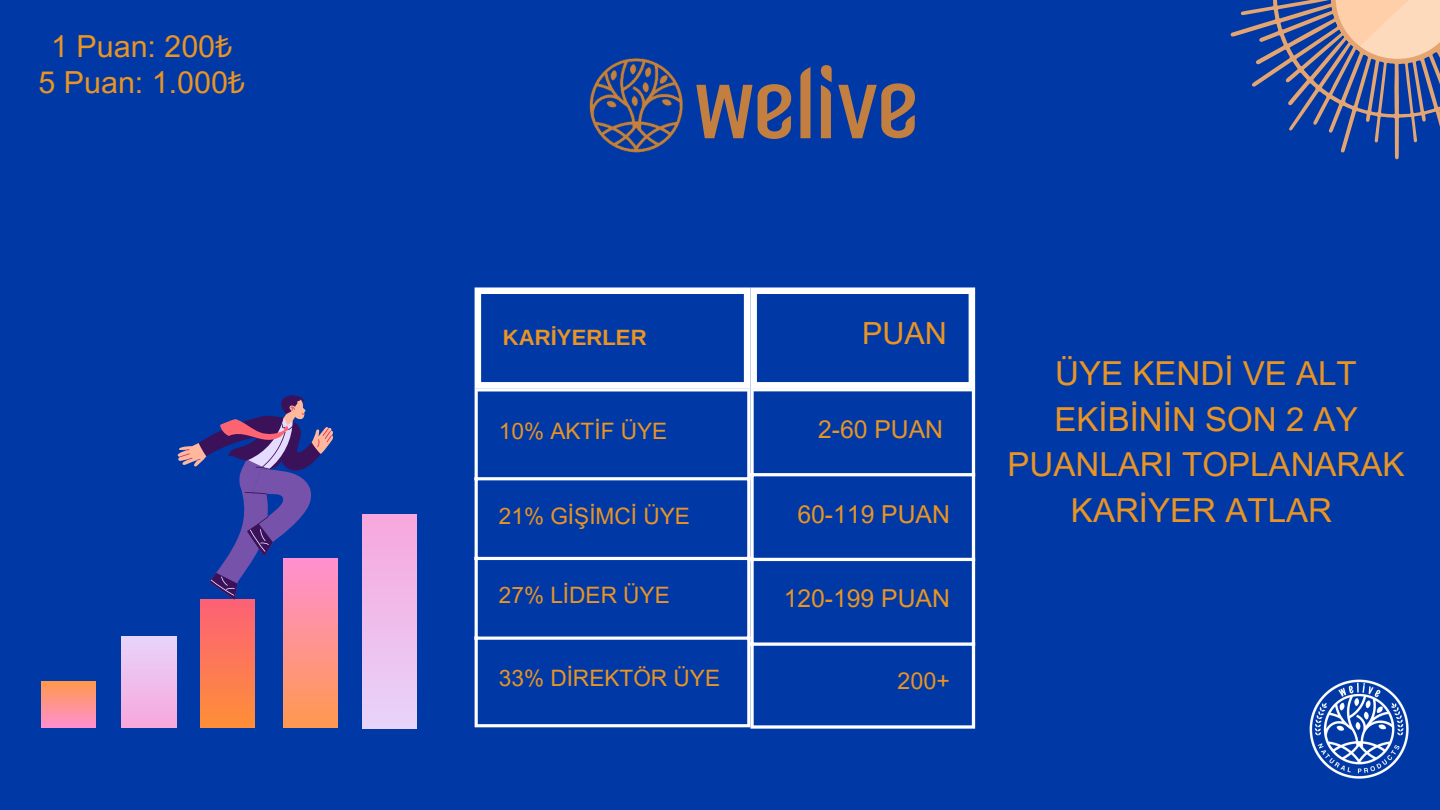
<style>
.page{position:relative;width:1440px;height:810px;background:#0039a6}
.page>*{position:absolute;margin:0;border:0;box-sizing:border-box;transform-origin:0 0}
.t1{font:33.1px/45.7px "Arial MT Pro";color:#ea9423;text-align:center}
.t2{font:30.5px "Arial MT Pro";color:#ea9423}
.t3{font:30.4px "Arial MT Pro";color:#ea9423}
.t4{font:24.7px "Arial MT Pro";color:#ea9423}
.t5{font:23.3px "Arial MT Pro";color:#ea9423}
.t6{font:22.6px "Arial MT Pro";color:#ea9423}
.t7{font:700 22.1px "Arimo";color:#ea9423}
.s1{font-family:"Noto Sans"}
</style>
<div class="page">
<svg style="left:1230px;top:0;width:210px;height:159px"></svg>
<svg style="left:750px;top:391px;width:4px;height:334px"></svg>
<hr style="left:972px;top:391px;width:3px;height:334px;background:#fff">
<hr style="left:750px;top:388px;width:225px;height:3px;background:#fff">
<hr style="left:750px;top:473px;width:225px;height:3px;background:#fff">
<hr style="left:750px;top:558px;width:225px;height:3px;background:#fff">
<svg style="left:750px;top:642px;width:222px;height:4px"></svg>
<svg style="left:750px;top:725px;width:225px;height:4px"></svg>
<div style="left:750px;top:294px;width:7px;height:88px;background:#fff"></div>
<div style="left:969px;top:294px;width:6px;height:88px;background:#fff"></div>
<div style="left:750px;top:287px;width:225px;height:7px;background:#fff"></div>
<div style="left:750px;top:382px;width:225px;height:7px;background:#fff"></div>
<hr style="left:475px;top:391px;width:3px;height:333px;background:#fff">
<hr style="left:747px;top:391px;width:3px;height:333px;background:#fff">
<hr style="left:475px;top:388px;width:275px;height:3px;background:#fff">
<hr style="left:475px;top:477px;width:275px;height:3px;background:#fff">
<hr style="left:475px;top:557px;width:275px;height:3px;background:#fff">
<hr style="left:475px;top:637px;width:275px;height:3px;background:#fff">
<hr style="left:475px;top:724px;width:275px;height:3px;background:#fff">
<div style="left:475px;top:294px;width:6px;height:88px;background:#fff"></div>
<div style="left:744px;top:294px;width:6px;height:88px;background:#fff"></div>
<div style="left:475px;top:287px;width:275px;height:7px;background:#fff"></div>
<div style="left:475px;top:382px;width:275px;height:7px;background:#fff"></div>
<div style="left:201px;top:600px;width:54px;height:127px;background:linear-gradient(to bottom,#fc6176,#fe8e38)"></div>
<div style="left:122px;top:636px;width:54px;height:91px;background:linear-gradient(to bottom,#e7d4fa,#f7a7dc)"></div>
<div style="left:362px;top:514px;width:55px;height:215px;background:linear-gradient(to bottom,#f7a7dc,#e8d4fa)"></div>
<div style="left:42px;top:682px;width:54px;height:45px;background:linear-gradient(to bottom,#ff984f,#ff90cd)"></div>
<div style="left:283px;top:559px;width:55px;height:169px;background:linear-gradient(to bottom,#ff90d1,#ff984f)"></div>
<svg style="left:178px;top:395px;width:156px;height:205px"></svg>
<svg style="left:696px;top:84px;width:95px;height:55px"></svg>
<svg style="left:800px;top:67px;width:10px;height:71px"></svg>
<svg style="left:821px;top:65px;width:11px;height:73px"></svg>
<svg style="left:838px;top:83px;width:77px;height:55px"></svg>
<img style="left:589px;top:58px;width:94px;height:95px">
<img style="left:1309px;top:679px;width:100px;height:100px">
<p class="t3" style="left:51px;top:35px;width:183px">1 Puan: 200<span class="s1">₺</span></p>
<p class="t3" style="left:39px;top:71px;width:208px">5 Puan: 1.000<span class="s1">₺</span></p>
<p class="t7" style="left:503px;top:325px;width:145px">KARİYERLER</p>
<p class="t6" style="left:499px;top:423px;width:170px">10% AKTİF ÜYE</p>
<p class="t6" style="left:499px;top:507px;width:193px">21% GİŞİMCİ ÜYE</p>
<p class="t6" style="left:499px;top:587px;width:173px">27% LİDER ÜYE</p>
<p class="t6" style="left:499px;top:670px;width:223px">33% DİREKTÖR ÜYE</p>
<p class="t2" style="left:862px;top:322px;width:86px">PUAN</p>
<p class="t4" style="left:818px;top:420px;width:127px">2-60 PUAN</p>
<p class="t4" style="left:797px;top:505px;width:154px">60-119 PUAN</p>
<p class="t4" style="left:784px;top:589px;width:168px">120-199 PUAN</p>
<p class="t5" style="left:898px;top:672px;width:54px">200+</p>
<p class="t1" style="left:1008px;top:355px;width:399px">ÜYE KENDİ VE ALT<br>EKİBİNİN SON 2 AY<br>PUANLARI TOPLANARAK<br>KARİYER ATLAR</p>
</div>
